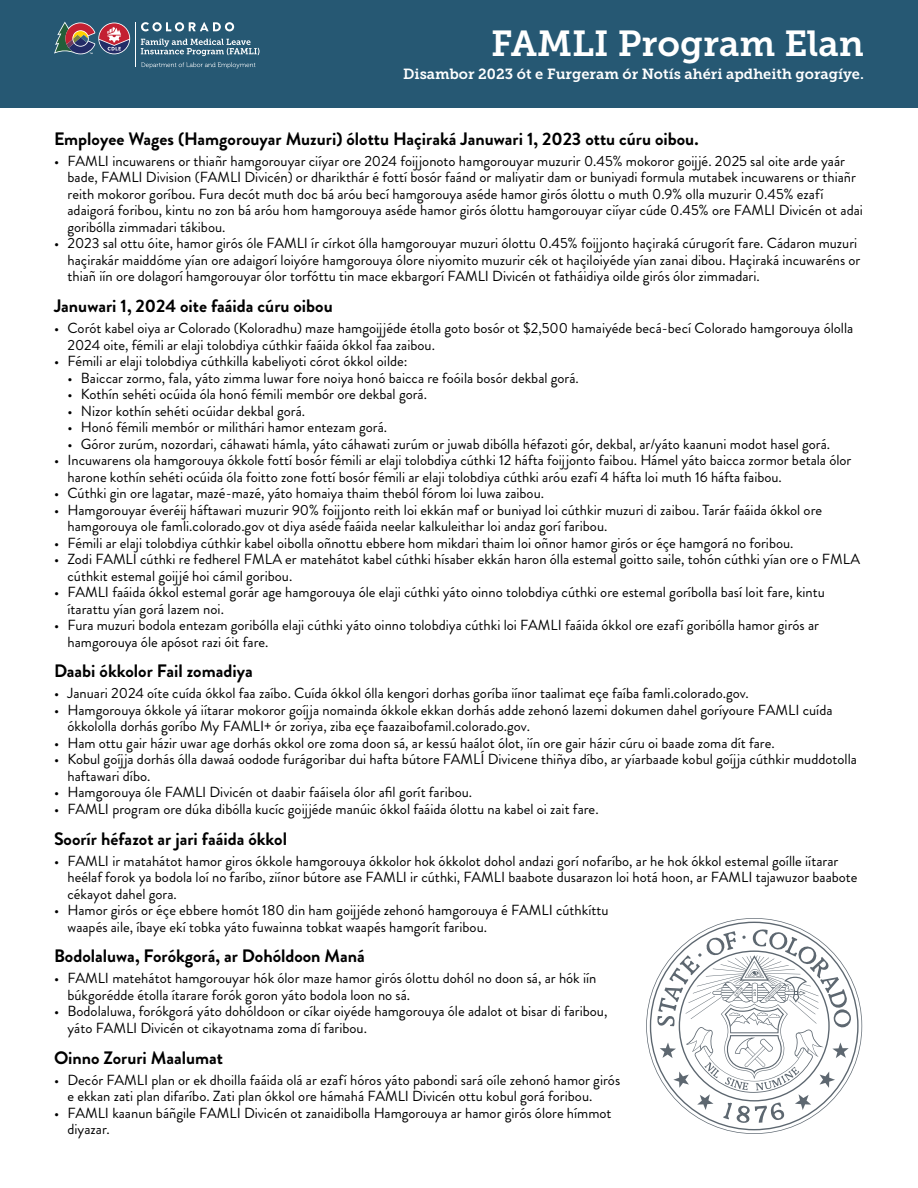
<style>
.page{position:relative;width:918px;height:1188px;background:#fff}
.page>*{position:absolute;margin:0;border:0;box-sizing:border-box;transform-origin:0 0}
.Paragraph__p{font:36px "Museo Slab 700";color:#fff}
.Heading_1__h1{font:700 18px "Brandon Grotesque";color:#000}
.Paragraph__p-2{font:14.7px/16.5px "Brandon Grotesque";color:#000}
.Paragraph__p-3{font:14.7px "Museo Slab 700";color:#fff}
</style>
<div class="page">
<svg style="left:646px;top:918px;width:216px;height:216px"></svg>
<svg style="left:650px;top:922px;width:209px;height:208px"></svg>
<div style="left:0;top:0;width:918px;height:108px;background:#265873"></div>
<svg style="left:141px;top:39px;width:119px;height:17px"></svg>
<svg style="left:141px;top:22px;width:93px;height:9px"></svg>
<hr style="left:135px;top:22px;width:1px;height:45px;background:#fff">
<svg style="left:141px;top:62px;width:114px;height:6px"></svg>
<svg style="left:54px;top:22px;width:75px;height:32px"></svg>
<p class="Paragraph__p" style="left:491px;top:23px;width:374px">FAMLI Program Elan</p>
<p class="Paragraph__p-3" style="left:403px;top:65px;width:462px">Disambor 2023 ót e Furgeram ór Notís ahéri apdheith goragíye.</p>
<p class="Heading_1__h1" style="left:54px;top:126px;width:646px">Employee Wages (Hamgorouyar Muzuri) ólottu Haçiraká Januwari 1, 2023 ottu cúru oibou.</p>
<p class="Paragraph__p-2" style="left:68px;top:153px;width:797px;text-indent:-14px">• FAMLI incuwarens or thiañr hamgorouyar ciíyar ore 2024 foijjonoto hamgorouyar muzurir 0.45% mokoror goijjé. 2025 sal oite arde yaár bade, FAMLI Division (FAMLI Divicén) or dharikthár é fottí bosór faánd or maliyatir dam or buniyadi formula mutabek incuwarens or thiañr reith mokoror goríbou. Fura decót muth doc bá aróu becí hamgorouya aséde hamor girós ólottu o muth 0.9% olla muzurir 0.45% ezafí adaigorá foribou, kintu no zon bá aróu hom hamgorouya aséde hamor girós ólottu hamgorouyar ciíyar cúde 0.45% ore FAMLI Divicén ot adai goribólla zimmadari tákibou.</p>
<p class="Paragraph__p-2" style="left:68px;top:235px;width:794px;text-indent:-14px">• 2023 sal ottu óite, hamor girós óle FAMLI ír církot ólla hamgorouyar muzuri ólottu 0.45% foijjonto haçiraká cúrugorít fare. Cádaron muzuri haçirakár maiddóme yían ore adaigorí loiyóre hamgorouya ólore niyomito muzurir cék ot haçiloiyéde yían zanai dibou. Haçiraká incuwaréns or thiañ iín ore dolagorí hamgorouyar ólor torfóttu tin mace ekbargorí FAMLI Divicén ot fatháidiya oilde girós ólor zimmadari.</p>
<p class="Heading_1__h1" style="left:54px;top:293px;width:280px">Januwari 1, 2024 oite faáida cúru oibou</p>
<p class="Paragraph__p-2" style="left:68px;top:320px;width:787px;text-indent:-14px">• Corót kabel oiya ar Colorado (Koloradhu) maze hamgoijjéde étolla goto bosór ot $2,500 hamaiyéde becá-becí Colorado hamgorouya ólolla<br>2024 oite, fémili ar elaji tolobdiya cúthkir faáida ókkol faa zaibou.</p>
<p class="Paragraph__p-2" style="left:54px;top:353px;width:355px">• Fémili ar elaji tolobdiya cúthkilla kabeliyoti córot ókkol oilde:</p>
<p class="Paragraph__p-2" style="left:67px;top:369px;width:513px">• Baiccar zormo, fala, yáto zimma luwar fore noiya honó baicca re foóila bosór dekbal gorá.</p>
<p class="Paragraph__p-2" style="left:67px;top:386px;width:361px">• Kothín sehéti ocúida óla honó fémili membór ore dekbal gorá.</p>
<p class="Paragraph__p-2" style="left:67px;top:402px;width:239px">• Nizor kothín sehéti ocúidar dekbal gorá.</p>
<p class="Paragraph__p-2" style="left:67px;top:419px;width:321px">• Honó fémili membór or milithári hamor entezam gorá.</p>
<p class="Paragraph__p-2" style="left:67px;top:435px;width:764px">• Góror zurúm, nozordari, cáhawati hámla, yáto cáhawati zurúm or juwab dibólla héfazoti gór, dekbal, ar/yáto kaanuni modot hasel gorá.</p>
<p class="Paragraph__p-2" style="left:68px;top:452px;width:785px;text-indent:-14px">• Incuwarens ola hamgorouya ókkole fottí bosór fémili ar elaji tolobdiya cúthki 12 háfta foijjonto faibou. Hámel yáto baicca zormor betala ólor harone kothín sehéti ocúida óla foitto zone fottí bosór fémili ar elaji tolobdiya cúthki aróu ezafí 4 háfta loi muth 16 háfta faibou.</p>
<p class="Paragraph__p-2" style="left:54px;top:485px;width:492px">• Cúthki gin ore lagatar, mazé-mazé, yáto homaiya thaim theból fórom loi luwa zaibou.</p>
<p class="Paragraph__p-2" style="left:68px;top:501px;width:756px;text-indent:-14px">• Hamgorouyar éveréij háftawari muzurir 90% foijjonto reith loi ekkán maf or buniyad loi cúthkir muzuri di zaibou. Tarár faáida ókkol ore hamgorouya ole famli.colorado.gov ot diya aséde faáida neelar kalkuleithar loi andaz gorí faribou.</p>
<p class="Paragraph__p-2" style="left:54px;top:534px;width:741px">• Fémili ar elaji tolobdiya cúthkir kabel oibolla oñnottu ebbere hom mikdari thaim loi oñnor hamor girós or éçe hamgorá no foribou.</p>
<p class="Paragraph__p-2" style="left:68px;top:551px;width:794px;text-indent:-14px">• Zodi FAMLI cúthki re fedherel FMLA er matehátot kabel cúthki hísaber ekkán haron ólla estemal goitto saile, tohón cúthki yían ore o FMLA cúthkit estemal goijjé hoi cámil goribou.</p>
<p class="Paragraph__p-2" style="left:68px;top:584px;width:759px;text-indent:-14px">• FAMLI faáida ókkol estemal gorár age hamgorouya óle elaji cúthki yáto oinno tolobdiya cúthki ore estemal goríbolla basí loit fare, kintu ítarattu yían gorá lazem noi.</p>
<p class="Paragraph__p-2" style="left:68px;top:617px;width:753px;text-indent:-14px">• Fura muzuri bodola entezam goribólla elaji cúthki yáto oinno tolobdiya cúthki loi FAMLI faáida ókkol ore ezafí goribólla hamor girós ar hamgorouya óle apósot razi óit fare.</p>
<p class="Heading_1__h1" style="left:54px;top:658px;width:200px">Daabi ókkolor Fail zomadiya</p>
<p class="Paragraph__p-2" style="left:54px;top:685px;width:696px">• Januari 2024 oíte cuída ókkol faa zaíbo. Cuída ókkol ólla kengori dorhas goríba iínor taalimat eçe faíba famli.colorado.gov.</p>
<p class="Paragraph__p-2" style="left:68px;top:702px;width:767px;text-indent:-14px">• Hamgorouya ókkole yá iítarar mokoror goíjja nomainda ókkole ekkan dorhás adde zehonó lazemi dokumen dahel goríyoure FAMLI cuída ókkololla dorhás goríbo My FAMLI+ ór zoriya, ziba eçe faazaibofamil.colorado.gov.</p>
<p class="Paragraph__p-2" style="left:54px;top:735px;width:722px">• Ham ottu gair házir uwar age dorhás okkol ore zoma doon sá, ar kessú haálot ólot, iín ore gair házir cúru oi baade zoma dít fare.</p>
<p class="Paragraph__p-2" style="left:68px;top:751px;width:791px;text-indent:-14px">• Kobul goíjja dorhás ólla dawaá oodode furágoribar dui hafta bútore FAMLÍ Divicene thiñya díbo, ar yíarbaade kobul goíjja cúthkir muddotolla haftawari díbo.</p>
<p class="Paragraph__p-2" style="left:54px;top:784px;width:420px">• Hamgorouya óle FAMLI Divicén ot daabir faáisela ólor afil gorít faribou.</p>
<p class="Paragraph__p-2" style="left:54px;top:801px;width:546px">• FAMLI program ore dúka dibólla kucíc goijjéde manúic ókkol faáida ólottu na kabel oi zait fare.</p>
<p class="Heading_1__h1" style="left:54px;top:826px;width:235px">Soorír héfazot ar jari faáida ókkol</p>
<p class="Paragraph__p-2" style="left:68px;top:852px;width:792px;text-indent:-14px">• FAMLI ir matahátot hamor giros ókkole hamgorouya ókkolor hok ókkolot dohol andazi gorí nofaríbo, ar he hok ókkol estemal goílle iítarar heélaf forok ya bodola loí no faríbo, ziínor bútore ase FAMLI ir cúthki, FAMLI baabote dusarazon loi hotá hoon, ar FAMLI tajawuzor baabote cékayot dahel gora.</p>
<p class="Paragraph__p-2" style="left:68px;top:902px;width:543px;text-indent:-14px">• Hamor girós or éçe ebbere homót 180 din ham goijjéde zehonó hamgorouya é FAMLI cúthkíttu waapés aile, íbaye ekí tobka yáto fuwainna tobkat waapés hamgorít faribou.</p>
<p class="Heading_1__h1" style="left:54px;top:943px;width:312px">Bodolaluwa, Forókgorá, ar Dohóldoon Maná</p>
<p class="Paragraph__p-2" style="left:68px;top:970px;width:531px;text-indent:-14px">• FAMLI matehátot hamgorouyar hók ólor maze hamor girós ólottu dohól no doon sá, ar hók iín búkgorédde étolla ítarare forók goron yáto bodola loon no sá.</p>
<p class="Paragraph__p-2" style="left:68px;top:1003px;width:541px;text-indent:-14px">• Bodolaluwa, forókgorá yáto dohóldoon or cíkar oiyéde hamgorouya óle adalot ot bisar di faribou, yáto FAMLI Divicén ot cikayotnama zoma dí faribou.</p>
<p class="Heading_1__h1" style="left:54px;top:1045px;width:171px">Oinno Zoruri Maalumat</p>
<p class="Paragraph__p-2" style="left:68px;top:1071px;width:554px;text-indent:-14px">• Decór FAMLI plan or ek dhoilla faáida olá ar ezafí hóros yáto pabondi sará oíle zehonó hamor girós e ekkan zati plan difaríbo. Zati plan ókkol ore hámahá FAMLI Divicén ottu kobul gorá foribou.</p>
<p class="Paragraph__p-2" style="left:68px;top:1104px;width:546px;text-indent:-14px">• FAMLI kaanun báñgile FAMLI Divicén ot zanaidibolla Hamgorouya ar hamor girós ólore hímmot diyazar.</p>
</div>
